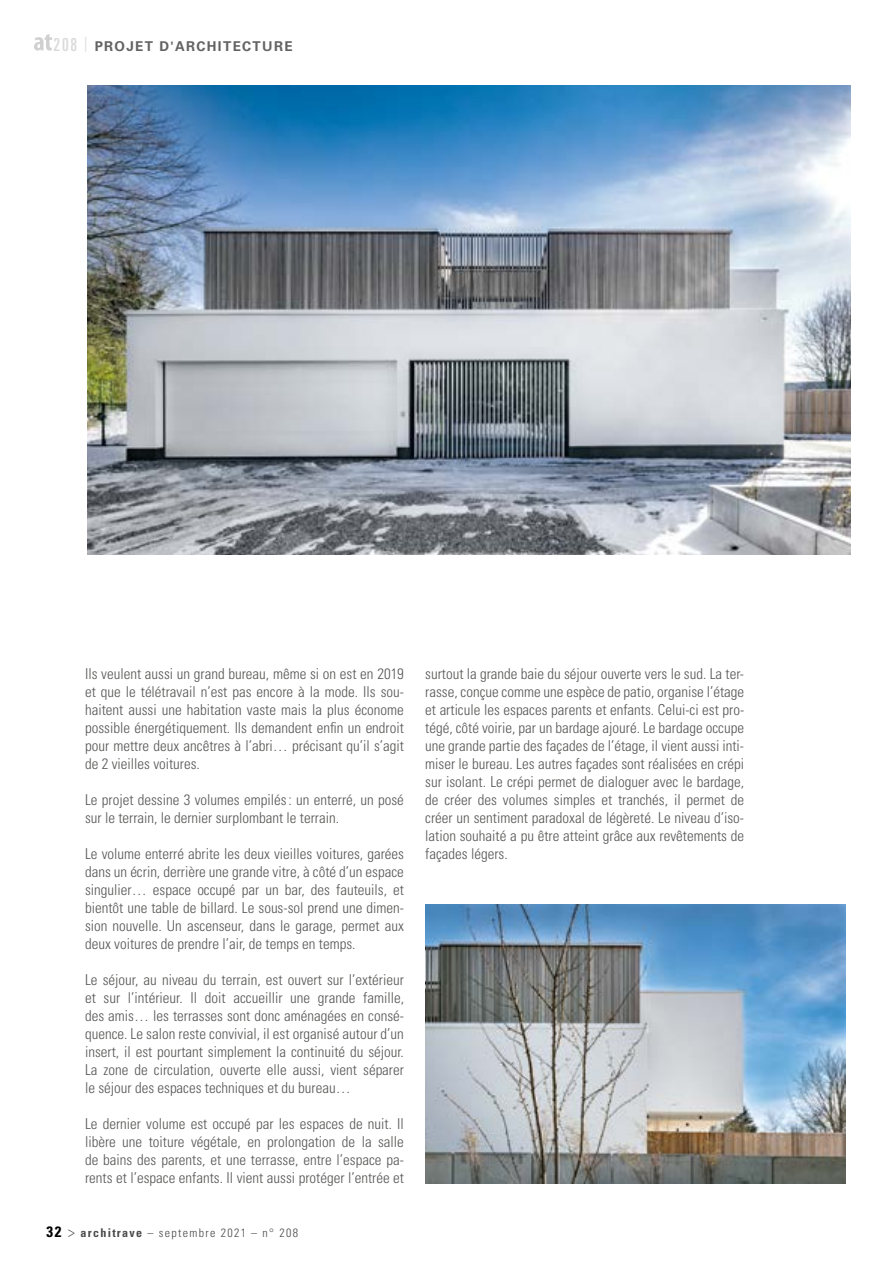
<style>
.page{position:relative;width:893px;height:1263px;background:#fff}
.page>*{position:absolute;margin:0;border:0;box-sizing:border-box;transform-origin:0 0}
.t1{font:300 condensed 15px/18px "Univers LT Std";color:#575756;text-align:justify}
.t2{font:700 13.5px "Univers LT Std";letter-spacing:.1em;color:#646363}
.t3{font:300 condensed 12px "Univers LT Std";letter-spacing:.11em;color:#4a4a49}
.s1{font-weight:400;font-stretch:ultra-condensed;font-size:18px;color:#dadada}
.s2{font-weight:700;font-size:15px;color:#000}
.s3{font-size:15px}
.s4{font-weight:700}
</style>
<div class="page">
<svg style="left:34px;top:34px;width:18px;height:17px"></svg>
<img style="left:87px;top:85px;width:763px;height:470px">
<img style="left:425px;top:904px;width:420px;height:279px">
<p class="t2" style="left:54px;top:38px;width:241px"><span class="s1">208</span> <sup>|</sup> PROJET D'ARCHITECTURE</p>
<p class="t1" style="left:85px;top:665px;width:320px">Ils veulent aussi un grand bureau, même si on est en 2019 et que le télétravail n’est pas encore à la mode. Ils sou&shy;haitent aussi une habitation vaste mais la plus économe possible énergétiquement. Ils demandent enfin un endroit pour mettre deux ancêtres à l’abri… précisant qu’il s’agit de 2 vieilles voitures.</p>
<p class="t1" style="left:85px;top:791px;width:320px">Le projet dessine 3 volumes empilés: un enterré, un posé sur le terrain, le dernier surplombant le terrain.</p>
<p class="t1" style="left:85px;top:845px;width:320px">Le volume enterré abrite les deux vieilles voitures, garées dans un écrin, derrière une grande vitre, à côté d’un espace singulier… espace occupé par un bar, des fauteuils, et bientôt une table de billard. Le sous-sol prend une dimen&shy;sion nouvelle. Un ascenseur, dans le garage, permet aux deux voitures de prendre l’air, de temps en temps.</p>
<p class="t1" style="left:85px;top:971px;width:320px">Le séjour, au niveau du terrain, est ouvert sur l’extérieur et sur l’intérieur. Il doit accueillir une grande famille, des amis… les terrasses sont donc aménagées en consé&shy;quence. Le salon reste convivial, il est organisé autour d’un insert, il est pourtant simplement la continuité du séjour.<br>La zone de circulation, ouverte elle aussi, vient séparer le séjour des espaces techniques et du bureau…</p>
<p class="t1" style="left:85px;top:1115px;width:320px">Le dernier volume est occupé par les espaces de nuit. Il libère une toiture végétale, en prolongation de la salle de bains des parents, et une terrasse, entre l’espace pa&shy;rents et l’espace enfants. Il vient aussi protéger l’entrée et</p>
<p class="t3" style="left:47px;top:1226px;width:253px"><span class="s2">32</span> <span class="s3">&gt;</span> <span class="s4">architrave</span> – septembre 2021 – n° 208</p>
<p class="t1" style="left:425px;top:665px;width:320px">surtout la grande baie du séjour ouverte vers le sud. La ter&shy;rasse, conçue comme une espèce de patio, organise l’étage et articule les espaces parents et enfants. Celui-ci est pro&shy;tégé, côté voirie, par un bardage ajouré. Le bardage occupe une grande partie des façades de l’étage, il vient aussi inti&shy;miser le bureau. Les autres façades sont réalisées en crépi sur isolant. Le crépi permet de dialoguer avec le bardage, de créer des volumes simples et tranchés, il permet de créer un sentiment paradoxal de légèreté. Le niveau d’iso&shy;lation souhaité a pu être atteint grâce aux revêtements de façades légers.</p>
</div>
